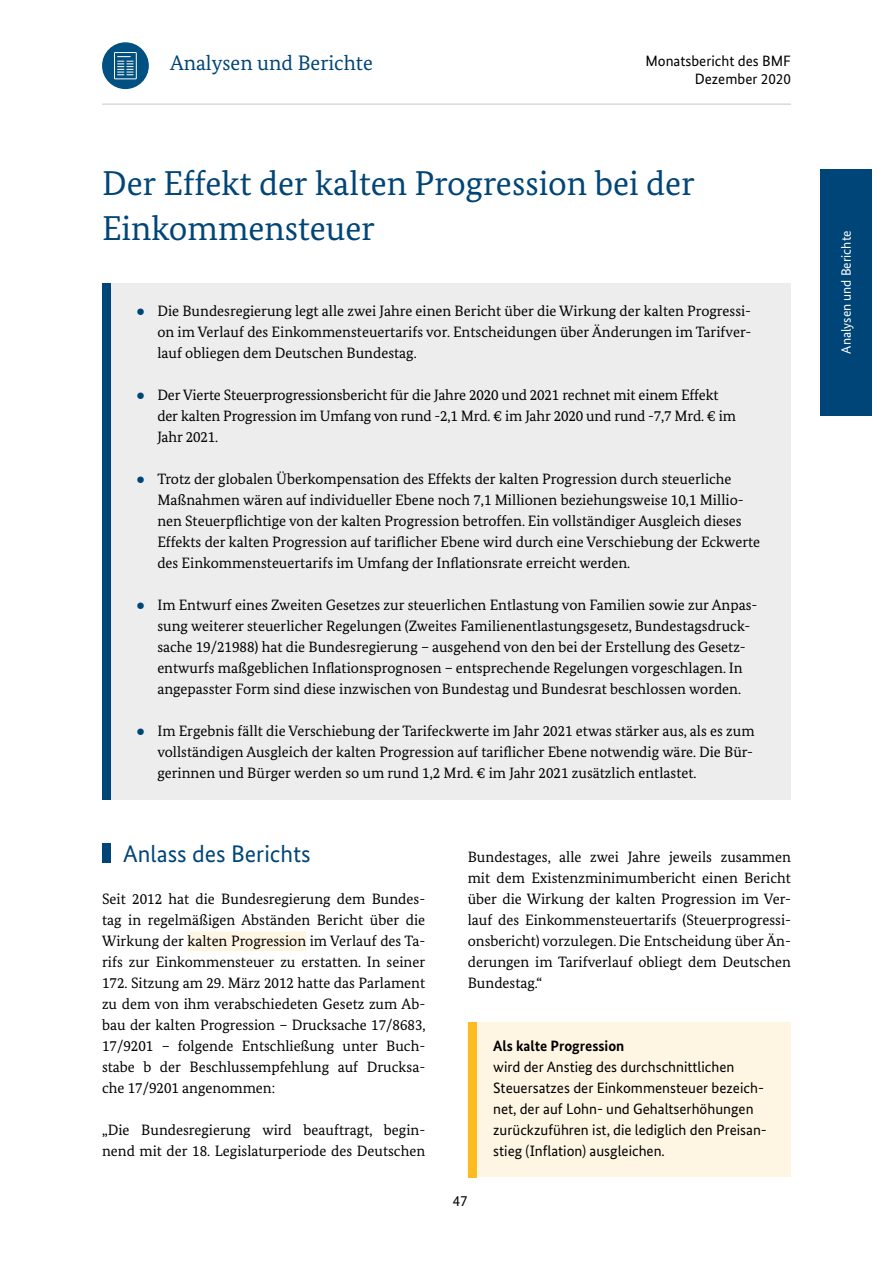
<style>
.page{position:relative;width:893px;height:1263px;background:#fff}
.page>*{position:absolute;margin:0;border:0;box-sizing:border-box;transform-origin:0 0}
.Überschrift_erste_Eb{font:34.5px/45px "Bundes Serif";color:#004577}
.Überschrift_zweite_E{font:24px "Bundes Sans";color:#004577}
.t1{font:21px "Bundes Serif";color:#004577}
.Zweispaltiger_Fließt{font:15px/21px "Bundes Serif";color:#000;text-align:justify}
.Hintergrundwissen{font:15px/21px "Bundes Sans";color:#000;text-align:right}
.t2{font:13.5px "Bundes Sans";color:#fff}
.s1{font-family:"Arial";color:#004577}
.s2{font-weight:700}
</style>
<div class="page">
<div style="left:102px;top:42px;width:47px;height:47px;background:#005081;border-radius:50%"></div>
<svg style="left:114px;top:52px;width:23px;height:27px"></svg>
<hr style="left:102px;top:103px;width:689px;height:2px;background:#dadada">
<div style="left:821px;top:169px;width:51px;height:246px;background:#004577"></div>
<div style="left:102px;top:843px;width:9px;height:19px;background:#004577"></div>
<div style="left:187px;top:931px;width:119px;height:20px;background:#fff5e3"></div>
<div style="left:468px;top:1022px;width:323px;height:154px;background:#fff5e3"></div>
<div style="left:102px;top:283px;width:689px;height:516px;background:#ededed"></div>
<div style="left:102px;top:283px;width:9px;height:516px;background:#004577"></div>
<div style="left:468px;top:1022px;width:8px;height:155px;background:#fbbb21"></div>
<h3 class="t1" style="left:170px;top:50px;width:204px">Analysen und Berichte</h3>
<p class="Hintergrundwissen" style="left:645px;top:51px;width:147px;line-height:18px">Monatsbericht des BMF<br>Dezember 2020</p>
<h2 class="Überschrift_erste_Eb" style="left:102px;top:160px;width:594px">Der Effekt der kalten Progression bei der<br>Einkommensteuer</h2>
<p class="Zweispaltiger_Fließt" style="left:157px;top:300px;width:595px;text-indent:-21px"><span class="s1">●</span> Die Bundesregierung legt alle zwei Jahre einen Bericht über die Wirkung der kalten Progressi&shy;on im Verlauf des Einkommensteuertarifs vor. Entscheidungen über Änderungen im Tarifver&shy;lauf obliegen dem Deutschen Bundestag.</p>
<p class="Zweispaltiger_Fließt" style="left:157px;top:384px;width:580px;text-align:left;text-indent:-21px"><span class="s1">●</span> Der Vierte Steuerprogressionsbericht für die Jahre 2020 und 2021 rechnet mit einem Effekt der kalten Progression im Umfang von rund -2,1 Mrd. € im Jahr 2020 und rund -7,7 Mrd. € im<br>Jahr 2021.</p>
<p class="Zweispaltiger_Fließt" style="left:157px;top:468px;width:604px;text-align:left;text-indent:-21px"><span class="s1">●</span> Trotz der globalen Überkompensation des Effekts der kalten Progression durch steuerliche Maßnahmen wären auf individueller Ebene noch 7,1 Millionen beziehungsweise 10,1 Millio&shy;nen Steuerpflichtige von der kalten Progression betroffen. Ein vollständiger Ausgleich dieses Effekts der kalten Progression auf tariflicher Ebene wird durch eine Verschiebung der Eckwerte des Einkommensteuertarifs im Umfang der Inflationsrate erreicht werden.</p>
<p class="Zweispaltiger_Fließt" style="left:157px;top:594px;width:602px;text-align:left;text-indent:-21px"><span class="s1">●</span> Im Entwurf eines Zweiten Gesetzes zur steuerlichen Entlastung von Familien sowie zur Anpas&shy;sung weiterer steuerlicher Regelungen (Zweites Familienentlastungsgesetz, Bundestagsdruck&shy;sache 19/21988) hat die Bundesregierung – ausgehend von den bei der Erstellung des Gesetz&shy;entwurfs maßgeblichen Inflationsprognosen – entsprechende Regelungen vorgeschlagen. In angepasster Form sind diese inzwischen von Bundestag und Bundesrat beschlossen worden.</p>
<p class="Zweispaltiger_Fließt" style="left:157px;top:720px;width:599px;text-indent:-21px"><span class="s1">●</span> Im Ergebnis fällt die Verschiebung der Tarifeckwerte im Jahr 2021 etwas stärker aus, als es zum vollständigen Ausgleich der kalten Progression auf tariflicher Ebene notwendig wäre. Die Bür&shy;gerinnen und Bürger werden so um rund 1,2 Mrd. € im Jahr 2021 zusätzlich entlastet.</p>
<h3 class="Überschrift_zweite_E" style="left:123px;top:839px;width:189px">Anlass des Berichts</h3>
<p class="Zweispaltiger_Fließt" style="left:102px;top:888px;width:325px">Seit 2012 hat die Bundesregierung dem Bundes&shy;tag in regelmäßigen Abständen Bericht über die Wirkung der kalten Progression im Verlauf des Ta&shy;rifs zur Einkommensteuer zu erstatten. In seiner 172. Sitzung am 29. März 2012 hatte das Parlament zu dem von ihm verabschiedeten Gesetz zum Ab&shy;bau der kalten Progression – Drucksache 17/8683, 17/9201 – folgende Entschließung unter Buch&shy;stabe b der Beschlussempfehlung auf Drucksa&shy;che 17/9201 angenommen:</p>
<p class="Zweispaltiger_Fließt" style="left:102px;top:1119px;width:325px">„Die Bundesregierung wird beauftragt, begin&shy;nend mit der 18. Legislaturperiode des Deutschen</p>
<p class="Zweispaltiger_Fließt" style="left:468px;top:846px;width:325px">Bundestages, alle zwei Jahre jeweils zusammen mit dem Existenzminimumbericht einen Bericht über die Wirkung der kalten Progression im Ver&shy;lauf des Einkommensteuertarifs (Steuerprogressi&shy;onsbericht) vorzulegen. Die Entscheidung über Än&shy;derungen im Tarifverlauf obliegt dem Deutschen Bundestag.“</p>
<p class="Hintergrundwissen" style="left:453px;top:1190px;width:16px">47</p>
<p class="Hintergrundwissen" style="left:493px;top:1035px;width:275px;text-align:left"><span class="s2">Als kalte Progression<br></span>wird der Anstieg des durchschnittlichen Steuersatzes der Einkommensteuer bezeich&shy;net, der auf Lohn- und Gehaltserhöhungen zurückzuführen ist, die lediglich den Preisan&shy;stieg (Inflation) ausgleichen.</p>
<p class="t2" style="left:838px;top:354px;width:124px;rotate:-90deg">Analysen und Berichte</p>
</div>
